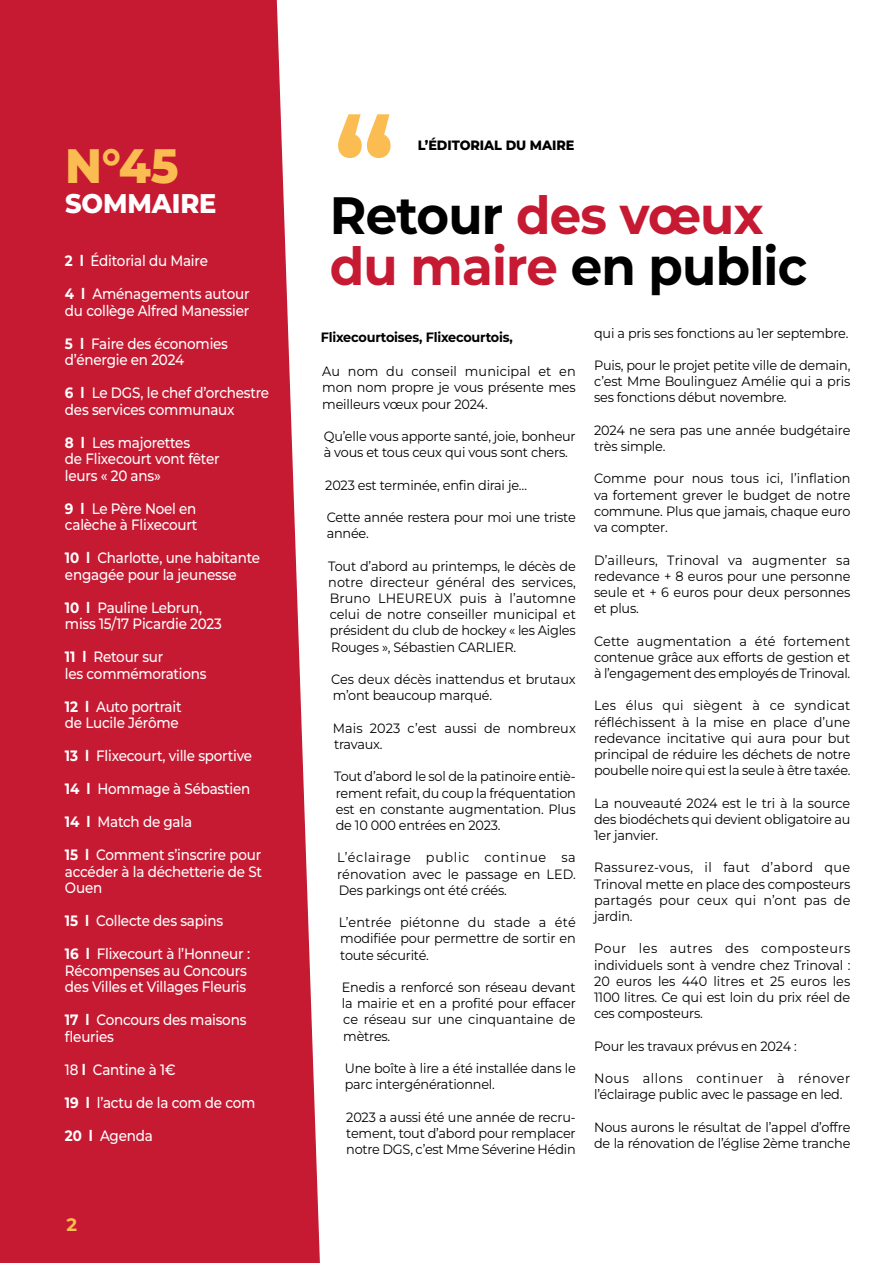
<style>
.page{position:relative;width:893px;height:1263px;background:#fff}
.page>*{position:absolute;margin:0;border:0;box-sizing:border-box;transform-origin:0 0}
.t1{font:700 128.7px "Montserrat";color:#fbbd51;scale:.95 1}
.t2{font:700 52.5px/51px "Montserrat";letter-spacing:-.015em;color:#000;scale:.95 1}
.t3{font:800 48.3px "Montserrat";color:#fbbd51;scale:.95 1}
.t4{font:800 27px "Montserrat";letter-spacing:-.005em;color:#fff;scale:.95 1}
.t5{font:700 18px "Montserrat";color:#fbbd51}
.t6{font:500 15px/16.5px "Montserrat";letter-spacing:-.015em;color:#fff;scale:.9 1}
.t7{font:13.5px/16.2px "Montserrat";letter-spacing:-.015em;color:#000;text-align:justify;scale:.95 1}
.t8{font:13.5px/16.2px "Montserrat";letter-spacing:.01em;color:#000;scale:.95 1}
.t9{font:700 13.5px "Montserrat";letter-spacing:-.015em;color:#000;scale:.95 1}
.t10{font:800 13.5px "Montserrat";letter-spacing:-.005em;color:#000;scale:.95 1}
.s1{font-weight:700}
.s2{color:#c61a32}
</style>
<div class="page">
<div style="left:0;top:0;width:320px;height:1263px;background:#c61a32"></div>
<h3 class="t3" style="left:65px;top:134px;width:121px">N°45</h3>
<h3 class="t4" style="left:65px;top:186px;width:161px">SOMMAIRE</h3>
<p class="t6" style="left:65px;top:252px;width:160px"><span class="s1">2 l</span> Éditorial du Maire</p>
<p class="t6" style="left:65px;top:285px;width:207px"><span class="s1">4 l</span> Aménagements autour du collège Alfred Manessier</p>
<p class="t6" style="left:65px;top:335px;width:183px"><span class="s1">5 l</span> Faire des économies d’énergie en 2024</p>
<p class="t6" style="left:65px;top:384px;width:228px"><span class="s1">6 l</span> Le DGS, le chef d’orchestre des services communaux</p>
<p class="t6" style="left:65px;top:434px;width:173px"><span class="s1">8 l</span> Les majorettes<br>de Flixecourt vont fêter leurs « 20 ans»</p>
<p class="t6" style="left:65px;top:500px;width:149px"><span class="s1">9 l</span> Le Père Noel en calèche à Flixecourt</p>
<p class="t6" style="left:65px;top:549px;width:218px"><span class="s1">10 l</span> Charlotte, une habitante engagée pour la jeunesse</p>
<p class="t6" style="left:65px;top:599px;width:176px"><span class="s1">10 l</span> Pauline Lebrun, miss 15/17 Picardie 2023</p>
<p class="t6" style="left:65px;top:648px;width:159px"><span class="s1">11 l</span> Retour sur<br>les commémorations</p>
<p class="t6" style="left:65px;top:698px;width:131px"><span class="s1">12 l</span> Auto portrait de Lucile Jérôme</p>
<p class="t6" style="left:65px;top:747px;width:209px"><span class="s1">13 l</span> Flixecourt, ville sportive</p>
<p class="t6" style="left:65px;top:780px;width:207px"><span class="s1">14 l</span> Hommage à Sébastien</p>
<p class="t6" style="left:65px;top:813px;width:143px"><span class="s1">14 l</span> Match de gala</p>
<p class="t6" style="left:65px;top:846px;width:221px;text-align:justify"><span class="s1">15 l</span> Comment s’inscrire pour accéder à la déchetterie de St Ouen</p>
<p class="t6" style="left:65px;top:912px;width:177px"><span class="s1">15 l</span> Collecte des sapins</p>
<p class="t6" style="left:65px;top:945px;width:207px"><span class="s1">16 l</span> Flixecourt à l’Honneur :<br>Récompenses au Concours des Villes et Villages Fleuris</p>
<p class="t6" style="left:65px;top:1011px;width:203px"><span class="s1">17 l</span> Concours des maisons fleuries</p>
<p class="t6" style="left:65px;top:1061px;width:125px">18 <span class="s1">l</span> Cantine à 1€</p>
<p class="t6" style="left:65px;top:1094px;width:213px"><span class="s1">19 l</span> l’actu de la com de com</p>
<p class="t6" style="left:65px;top:1127px;width:99px"><span class="s1">20 l</span> Agenda</p>
<h3 class="t5" style="left:66px;top:1212px;width:12px">2</h3>
<h1 class="t1" style="left:334px;top:78px;width:66px">“</h1>
<p class="t10" style="left:418px;top:136px;width:166px">L’ÉDITORIAL DU MAIRE</p>
<h2 class="t2" style="left:330px;top:188px;width:504px">Retour <span class="s2">des vœux du maire</span> en public</h2>
<p class="t9" style="left:321px;top:328px;width:204px">Flixecourtoises, Flixecourtois,</p>
<p class="t7" style="left:322px;top:363px;width:268px">Au nom du conseil municipal et en mon nom propre je vous présente mes meilleurs vœux pour 2024.</p>
<p class="t7" style="left:324px;top:428px;width:267px">Qu’elle vous apporte santé, joie, bonheur à vous et tous ceux qui vous sont chers.</p>
<p class="t7" style="left:325px;top:476px;width:214px">2023 est terminée, enfin dirai je…</p>
<p class="t7" style="left:327px;top:509px;width:264px">Cette année restera pour moi une triste année.</p>
<p class="t7" style="left:328px;top:557px;width:262px">Tout d’abord au printemps, le décès de notre directeur général des services, Bruno LHEUREUX puis à l’automne celui de notre conseiller municipal et président du club de hockey « les Aigles Rouges », Sébastien CARLIER.</p>
<p class="t7" style="left:331px;top:671px;width:259px">Ces deux décès inattendus et brutaux m’ont beaucoup marqué.</p>
<p class="t8" style="left:333px;top:719px;width:257px">Mais 2023 c’est aussi de nombreux travaux.</p>
<p class="t7" style="left:334px;top:768px;width:256px">Tout d’abord le sol de la patinoire entiè&shy;rement refait, du coup la fréquentation est en constante augmentation. Plus de 10 000 entrées en 2023.</p>
<p class="t7" style="left:337px;top:849px;width:253px">L’éclairage public continue sa rénovation avec le passage en LED.<br>Des parkings ont été créés.</p>
<p class="t7" style="left:339px;top:914px;width:251px">L’entrée piétonne du stade a été modifiée pour permettre de sortir en toute sécurité.</p>
<p class="t7" style="left:342px;top:979px;width:248px">Enedis a renforcé son réseau devant la mairie et en a profité pour effacer ce réseau sur une cinquantaine de mètres.</p>
<p class="t7" style="left:345px;top:1060px;width:245px">Une boîte à lire a été installée dans le parc intergénérationnel.</p>
<p class="t7" style="left:346px;top:1108px;width:243px">2023 a aussi été une année de recru&shy;tement, tout d’abord pour remplacer notre DGS, c’est Mme Séverine Hédin</p>
<p class="t7" style="left:594px;top:324px;width:269px">qui a pris ses fonctions au 1er septembre.</p>
<p class="t7" style="left:594px;top:357px;width:271px">Puis, pour le projet petite ville de demain, c’est Mme Boulinguez Amélie qui a pris ses fonctions début novembre.</p>
<p class="t7" style="left:594px;top:422px;width:271px">2024 ne sera pas une année budgétaire très simple.</p>
<p class="t7" style="left:594px;top:470px;width:271px">Comme pour nous tous ici, l’inflation va fortement grever le budget de notre commune. Plus que jamais, chaque euro va compter.</p>
<p class="t7" style="left:594px;top:551px;width:271px">D’ailleurs, Trinoval va augmenter sa redevance + 8 euros pour une personne seule et + 6 euros pour deux personnes et plus.</p>
<p class="t7" style="left:594px;top:632px;width:271px">Cette augmentation a été fortement contenue grâce aux efforts de gestion et à l’engagement des employés de Trinoval.</p>
<p class="t7" style="left:594px;top:697px;width:271px">Les élus qui siègent à ce syndicat réfléchissent à la mise en place d’une redevance incitative qui aura pour but principal de réduire les déchets de notre poubelle noire qui est la seule à être taxée.</p>
<p class="t7" style="left:594px;top:794px;width:271px">La nouveauté 2024 est le tri à la source des biodéchets qui devient obligatoire au 1er janvier.</p>
<p class="t7" style="left:594px;top:859px;width:271px">Rassurez-vous, il faut d’abord que Trinoval mette en place des composteurs partagés pour ceux qui n’ont pas de jardin.</p>
<p class="t7" style="left:594px;top:940px;width:271px">Pour les autres des composteurs individuels sont à vendre chez Trinoval :<br>20 euros les 440 litres et 25 euros les 1100 litres. Ce qui est loin du prix réel de ces composteurs.</p>
<p class="t7" style="left:594px;top:1037px;width:215px">Pour les travaux prévus en 2024 :</p>
<p class="t7" style="left:594px;top:1070px;width:271px">Nous allons continuer à rénover l’éclairage public avec le passage en led.</p>
<p class="t7" style="left:594px;top:1118px;width:271px">Nous aurons le résultat de l’appel d’offre de la rénovation de l’église 2ème tranche</p>
</div>
